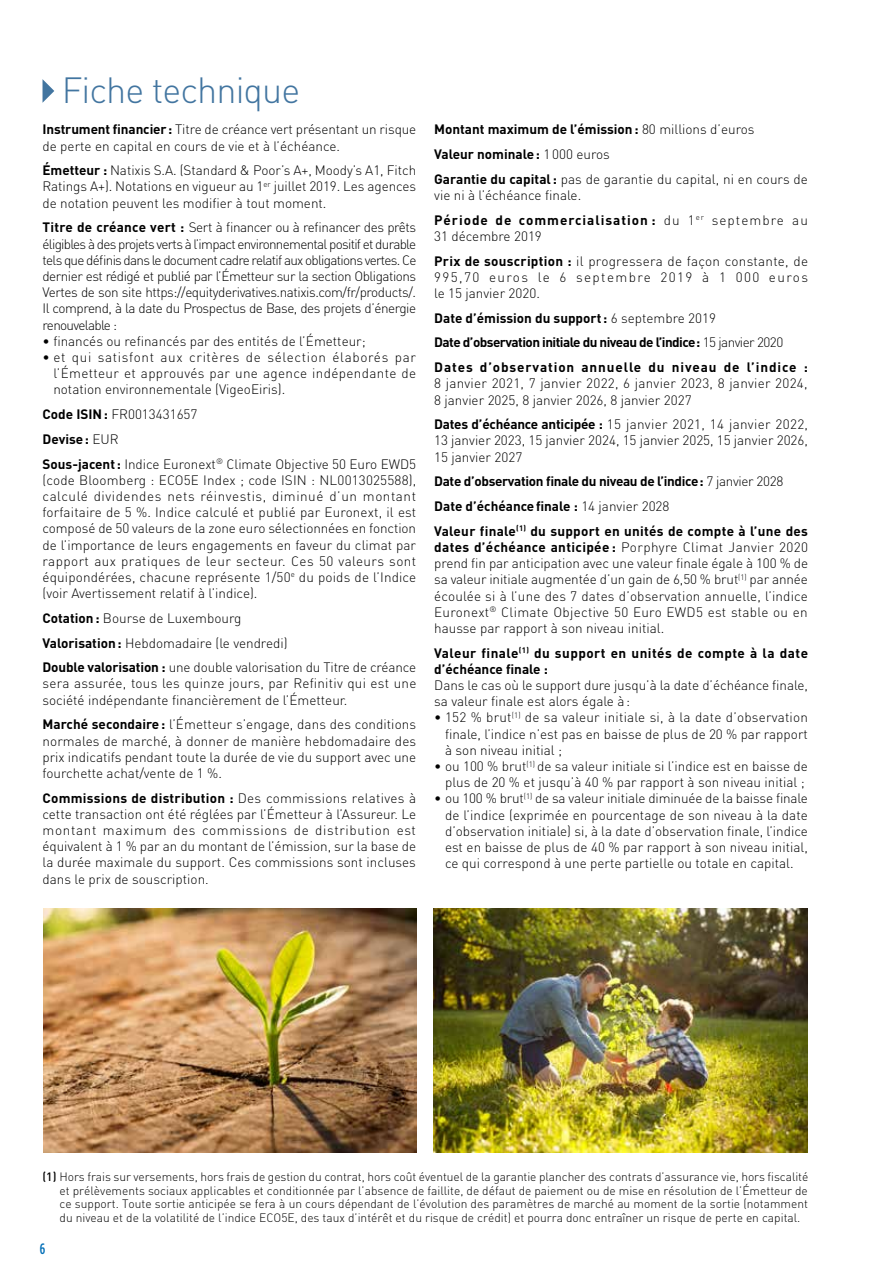
<style>
.page{position:relative;width:893px;height:1263px;background:#fff}
.page>*{position:absolute;margin:0;border:0;box-sizing:border-box;transform-origin:0 0}
.t1{font:300 36px "DINOT";letter-spacing:-.025em;color:#4275a0}
.t2{font:500 15px "Gotham Condensed";color:#006eb7}
.t3{font:300 13.5px/16.2px "DINOT";color:#000;text-align:justify}
.t4{font:700 13.5px/24.8px "DINOT";color:#000}
.t5{font:300 13.5px/16.2px "DINOT";letter-spacing:.02em;color:#000}
.t6{font:700 13.5px/16.2px "DINOT";letter-spacing:.035em;color:#000}
.t7{font:300 13.5px/16.2px "DINOT";letter-spacing:.105em;color:#000}
.t8{font:300 12px/13.5px "DINOT";color:#000;text-align:justify}
.s1{font-weight:700}
.s2{font-weight:300}
.s3{font-weight:500}
</style>
<div class="page">
<img style="left:43px;top:908px;width:373px;height:244px">
<img style="left:433px;top:908px;width:375px;height:244px">
<svg style="left:43px;top:79px;width:11px;height:23px"></svg>
<h1 class="t1" style="left:62px;top:65px;width:240px">Fiche technique</h1>
<p class="t3" style="left:43px;top:121px;width:375px"><span class="s1">Instrument financier:</span> Titre de créance vert présentant un risque de perte en capital en cours de vie et à l’échéance.</p>
<p class="t3" style="left:43px;top:162px;width:375px"><span class="s1">Émetteur :</span> Natixis S.A. (Standard &amp; Poor’s A+, Moody’s A1, Fitch Ratings A+). Notations en vigueur au 1<sup>er</sup> juillet 2019. Les agences de notation peuvent les modifier à tout moment.</p>
<p class="t3" style="left:43px;top:219px;width:375px"><span class="s1">Titre de créance vert :</span> Sert à financer ou à refinancer des prêts éligibles à des projets verts à l’impact environnemental positif et durable tels que définis dans le document cadre relatif aux obligations vertes. Ce dernier est rédigé et publié par l’Émetteur sur la section Obligations Vertes de son site https://equityderivatives.natixis.com/fr/products/.<br>Il comprend, à la date du Prospectus de Base, des projets d’énergie renouvelable :</p>
<p class="t3" style="left:43px;top:332px;width:325px">• financés ou refinancés par des entités de l’Émetteur;</p>
<p class="t3" style="left:53px;top:348px;width:364px;text-indent:-11px">• et qui satisfont aux critères de sélection élaborés par l’Émetteur et approuvés par une agence indépendante de notation environnementale (VigeoEiris).</p>
<p class="t3" style="left:43px;top:401px;width:375px;line-height:24.8px;text-align:left"><span class="s1">Code ISIN:</span> FR0013431657<br><span class="s1">Devise:</span> EUR<br><span class="s1">Sous-jacent:</span> Indice Euronext<sup>®</sup> Climate Objective 50 Euro EWD5</p>
<p class="t3" style="left:43px;top:471px;width:375px">(code Bloomberg : ECO5E Index ; code ISIN : NL0013025588), calculé dividendes nets réinvestis, diminué d’un montant forfaitaire de 5 %. Indice calculé et publié par Euronext, il est composé de 50 valeurs de la zone euro sélectionnées en fonction de l’importance de leurs engagements en faveur du climat par rapport aux pratiques de leur secteur. Ces 50 valeurs sont équipondérées, chacune représente 1/50<sup>e</sup> du poids de l’Indice (voir Avertissement relatif à l’indice).</p>
<p class="t3" style="left:43px;top:605px;width:375px;line-height:24.8px;text-align:left"><span class="s1">Cotation:</span> Bourse de Luxembourg<br><span class="s1">Valorisation:</span> Hebdomadaire (le vendredi)<br><span class="s1">Double valorisation :</span> une double valorisation du Titre de créance</p>
<p class="t3" style="left:43px;top:675px;width:375px">sera assurée, tous les quinze jours, par Refinitiv qui est une société indépendante financièrement de l’Émetteur.</p>
<p class="t3" style="left:43px;top:716px;width:375px"><span class="s1">Marché secondaire:</span> l’Émetteur s’engage, dans des conditions normales de marché, à donner de manière hebdomadaire des prix indicatifs pendant toute la durée de vie du support avec une fourchette achat/vente de 1 %.</p>
<p class="t3" style="left:43px;top:789px;width:375px"><span class="s1">Commissions de distribution :</span> Des commissions relatives à cette transaction ont été réglées par l’Émetteur à l’Assureur. Le montant maximum des commissions de distribution est équivalent à 1 % par an du montant de l’émission, sur la base de la durée maximale du support. Ces commissions sont incluses dans le prix de souscription.</p>
<p class="t4" style="left:434px;top:117px;width:375px">Montant maximum de l’émission: <span class="s2">80 millions d’euros<br></span>Valeur nominale: <span class="s2">1000 euros<br></span>Garantie du capital: <span class="s2">pas de garantie du capital, ni en cours de</span></p>
<p class="t3" style="left:434px;top:182px;width:375px;line-height:24.8px">vie ni à l’échéance finale.<br><span class="s1">Période de commercialisation :</span> du 1<sup>er</sup> septembre au</p>
<p class="t3" style="left:434px;top:223px;width:375px;line-height:24.8px">31 décembre 2019<br><span class="s1">Prix de souscription :</span> il progressera de façon constante, de</p>
<p class="t7" style="left:434px;top:268px;width:375px">995,70 euros le 6 septembre 2019 à 1 000 euros le 15 janvier 2020.</p>
<p class="t4" style="left:434px;top:305px;width:375px">Date d’émission du support: <span class="s2">6 septembre 2019<br></span>Date d’observation initiale du niveau de l’indice: <span class="s2">15 janvier 2020<br></span>Dates d’observation annuelle du niveau de l’indice :</p>
<p class="t5" style="left:434px;top:375px;width:375px">8 janvier 2021, 7 janvier 2022, 6 janvier 2023, 8 janvier 2024,<br>8 janvier 2025, 8 janvier 2026, 8 janvier 2027</p>
<p class="t3" style="left:434px;top:416px;width:375px"><span class="s1">Dates d’échéance anticipée :</span> 15 janvier 2021, 14 janvier 2022, 13 janvier 2023, 15 janvier 2024, 15 janvier 2025, 15 janvier 2026, 15 janvier 2027</p>
<p class="t4" style="left:434px;top:468px;width:375px">Date d’observation finale du niveau de l’indice: <span class="s2">7 janvier 2028<br></span>Date d’échéancefinale : <span class="s2">14 janvier 2028<br></span>Valeur finale<sup>(1)</sup> du support en unités de compte à l’une des</p>
<p class="t3" style="left:434px;top:538px;width:375px"><span class="s1">dates d’échéance anticipée :</span> Porphyre Climat Janvier 2020 prend fin par anticipation avec une valeur finale égale à 100 % de sa valeur initiale augmentée d’un gain de 6,50 % brut<sup>(1)</sup> par année écoulée si à l’une des 7 dates d’observation annuelle, l’indice Euronext<sup>®</sup> Climate Objective 50 Euro EWD5 est stable ou en hausse par rapport à son niveau initial.</p>
<p class="t6" style="left:434px;top:644px;width:375px">Valeur finale<sup>(1)</sup> du support en unités de compte à la date d’échéance finale :</p>
<p class="t3" style="left:434px;top:676px;width:375px">Dans le cas où le support dure jusqu’à la date d’échéance finale, sa valeur finale est alors égale à:</p>
<p class="t3" style="left:445px;top:709px;width:364px;text-indent:-11px">• 152 % brut<sup>(1)</sup> de sa valeur initiale si, à la date d’observation finale, l’indice n’est pas en baisse de plus de 20 % par rapport à son niveau initial ;</p>
<p class="t3" style="left:434px;top:757px;width:375px;text-align:center">• ou 100 % brut<sup>(1)</sup> de sa valeur initiale si l’indice est en baisse de plus de 20 % et jusqu’à 40 % par rapport à son niveau initial ;</p>
<p class="t3" style="left:445px;top:790px;width:364px;text-indent:-11px">• ou 100 % brut<sup>(1)</sup> de sa valeur initiale diminuée de la baisse finale de l’indice (exprimée en pourcentage de son niveau à la date d’observation initiale) si, à la date d’observation finale, l’indice est en baisse de plus de 40 % par rapport à son niveau initial, ce qui correspond à une perte partielle ou totale en capital.</p>
<p class="t8" style="left:60px;top:1169px;width:750px;text-indent:-17px"><span class="s3">(1)</span> Hors frais sur versements, hors frais de gestion du contrat, hors coût éventuel de la garantie plancher des contrats d’assurance vie, hors fiscalité et prélèvements sociaux applicables et conditionnée par l’absence de faillite, de défaut de paiement ou de mise en résolution de l’Émetteur de ce support. Toute sortie anticipée se fera à un cours dépendant de l’évolution des paramètres de marché au moment de la sortie (notamment du niveau et de la volatilité de l’indice ECO5E, des taux d’intérêt et du risque de crédit) et pourra donc entraîner un risque de perte en capital.</p>
<p class="t2" style="left:40px;top:1240px;width:7px">6</p>
</div>
